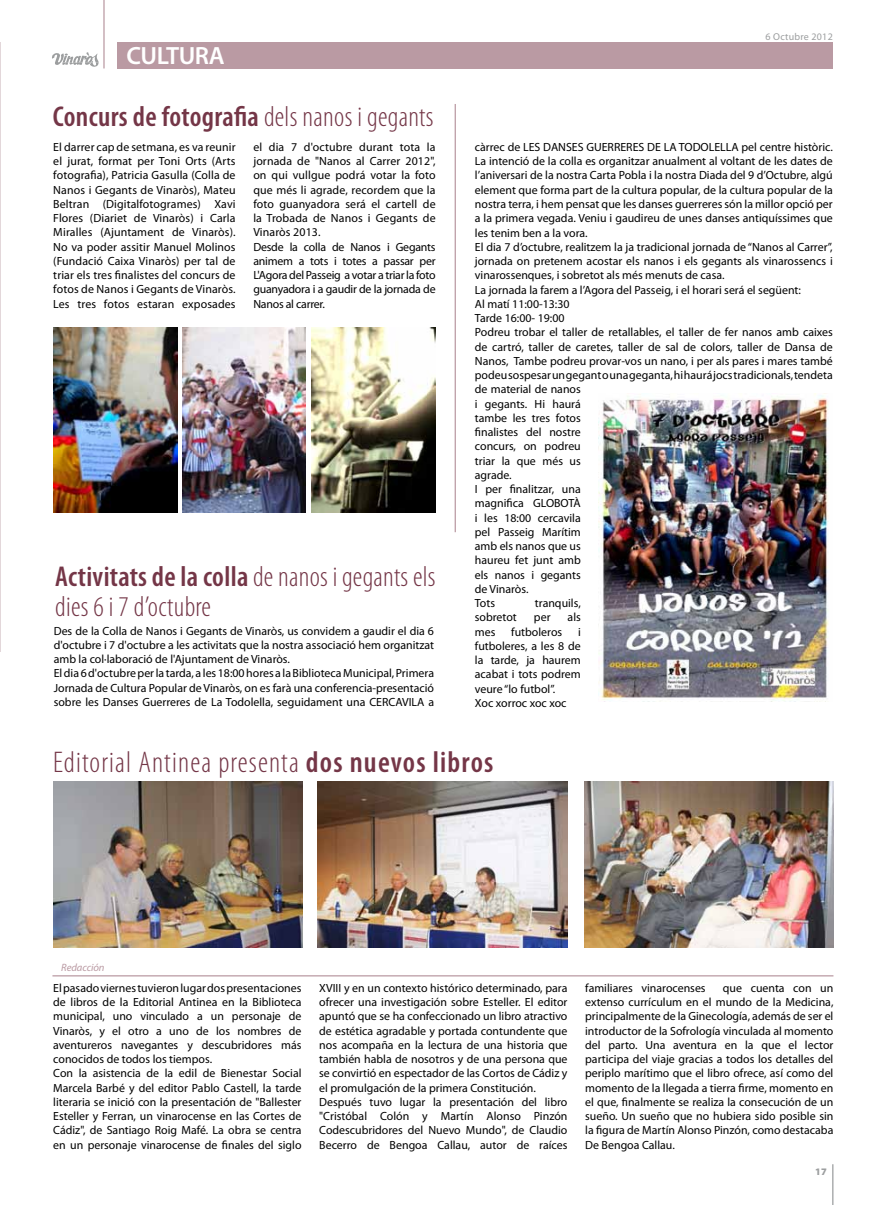
<style>
.page{position:relative;width:886px;height:1205px;background:#fff}
.page>*{position:absolute;margin:0;border:0;box-sizing:border-box;transform-origin:0 0}
.t1{font:300 condensed 30px "Myriad Pro";letter-spacing:.04em;color:#743647}
.t2{font:300 condensed 28.75px/30px "Myriad Pro";letter-spacing:.01em;color:#743647}
.t3{font:600 condensed 28.75px "Myriad Pro";letter-spacing:.01em;color:#743647}
.t4{font:600 25px "Myriad Pro";letter-spacing:-.02em;color:#fff}
.t5{font:11.88px/14.2px "Myriad Pro";color:#000}
.t6{font:italic 10.62px "Myriad Pro";letter-spacing:-.01em;color:#ba9aa3}
.t7{font:10px "Myriad Pro";letter-spacing:.025em;color:#9c9e9f}
.t8{font:900 10px "Myriad Pro";color:#9c9e9f}
.s1{font-weight:300}
.s2{font-weight:600}
</style>
<div class="page">
<hr style="left:832px;top:1164px;width:1px;height:41px;background:#9c9e9f">
<hr style="left:0;top:42px;width:1px;height:610px;background:#e3d7da">
<hr style="left:103px;top:0;width:2px;height:68px;background:#ba9aa3">
<svg style="left:52px;top:52px;width:47px;height:15px"></svg>
<div style="left:117px;top:42px;width:716px;height:26px;background:#ba9aa3"></div>
<img style="left:182px;top:327px;width:123px;height:185px">
<img style="left:53px;top:327px;width:124px;height:185px">
<img style="left:311px;top:327px;width:124px;height:185px">
<img style="left:598px;top:393px;width:231px;height:308px">
<hr style="left:52px;top:975px;width:781px;height:1px;background:#ba9aa3">
<img style="left:53px;top:781px;width:250px;height:166px">
<img style="left:585px;top:781px;width:249px;height:166px">
<img style="left:318px;top:781px;width:249px;height:166px">
<hr style="left:455px;top:104px;width:1px;height:428px;background:#ba9aa3">
<h3 class="t4" style="left:126px;top:40px;width:100px">CULTURA</h3>
<h2 class="t3" style="left:53px;top:98px;width:382px">Concurs de fotografia <span class="s1">dels nanos i gegants</span></h2>
<p class="t5" style="left:53px;top:139px;width:184px;text-align:justify">El darrer cap de setmana, es va reunir el jurat, format per Toni Orts (Arts fotografia), Patricia Gasulla (Colla de Nanos i Gegants de Vinaròs), Mateu Beltran (Digitalfotogrames) Xavi Flores (Diariet de Vinaròs) i Carla Miralles (Ajuntament de Vinaròs).<br>No va poder assitir Manuel Molinos (Fundació Caixa Vinaròs) per tal de triar els tres finalistes del concurs de fotos de Nanos i Gegants de Vinaròs.<br>Les tres fotos estaran exposades</p>
<p class="t5" style="left:253px;top:139px;width:184px">el dia 7 d'octubre durant tota la jornada de "Nanos al Carrer 2012", on qui vullgue podrá votar la foto que més li agrade, recordem que la foto guanyadora será el cartell de la Trobada de Nanos i Gegants de<br>Vinaròs 2013.<br>Desde la colla de Nanos i Gegants animem a tots i totes a passar per<br>L'Agora del Passeig a votar a triar la foto guanyadora i a gaudir de la jornada de<br>Nanos al carrer.</p>
<h2 class="t2" style="left:55px;top:562px;width:382px"><span class="s2">Activitats de la colla</span> de nanos i gegants els dies 6 i 7 d’octubre</h2>
<p class="t5" style="left:54px;top:623px;width:382px">Des de la Colla de Nanos i Gegants de Vinaròs, us convidem a gaudir el dia 6 d'octubre i 7 d'octubre a les activitats que la nostra associació hem organitzat amb la col·laboració de l'Ajuntament de Vinaròs.<br>El dia 6 d'octubre per la tarda, a les 18:00 hores a la Biblioteca Municipal, Primera Jornada de Cultura Popular de Vinaròs, on es farà una conferencia-presentació sobre les Danses Guerreres de La Todolella, seguidament una CERCAVILA a</p>
<p class="t7" style="left:765px;top:31px;width:69px">6 Octubre 2012</p>
<p class="t5" style="left:475px;top:140px;width:359px">càrrec de LES DANSES GUERRERES DE LA TODOLELLA pel centre històric.<br>La intenció de la colla es organitzar anualment al voltant de les dates de l’aniversari de la nostra Carta Pobla i la nostra Diada del 9 d’Octubre, algú element que forma part de la cultura popular, de la cultura popular de la nostra terra, i hem pensat que les danses guerreres són la millor opció per a la primera vegada. Veniu i gaudireu de unes danses antiquíssimes que les tenim ben a la vora.<br>El dia 7 d’octubre, realitzem la ja tradicional jornada de “Nanos al Carrer”, jornada on pretenem acostar els nanos i els gegants als vinarossencs i vinarossenques, i sobretot als més menuts de casa.<br>La jornada la farem a l’Agora del Passeig, i el horari será el següent:<br>Al matí 11:00-13:30<br>Tarde 16:00- 19:00<br>Podreu trobar el taller de retallables, el taller de fer nanos amb caixes de cartró, taller de caretes, taller de sal de colors, taller de Dansa de Nanos, Tambe podreu provar-vos un nano, i per als pares i mares també podeu sospesar un gegant o una geganta, hi haurá jocs tradicionals, tendeta de material de nanos<br>i gegants. Hi haurá<br>tambe les tres fotos<br>finalistes del nostre<br>concurs, on podreu<br>triar la que més us<br>agrade.<br>I per finalitzar, una<br>magnifica GLOBOTÀ<br>i les 18:00 cercavila<br>pel Passeig Marítim<br>amb els nanos que us<br>haureu fet junt amb<br>els nanos i gegants<br>de Vinaròs.<br>Tots</p>
<p class="t5" style="left:535px;top:596px;width:47px">tranquils,</p>
<p class="t5" style="left:475px;top:610px;width:44px">sobretot</p>
<p class="t5" style="left:534px;top:610px;width:18px">per</p>
<p class="t5" style="left:568px;top:610px;width:15px">als</p>
<p class="t5" style="left:475px;top:624px;width:22px">mes</p>
<p class="t5" style="left:511px;top:624px;width:52px">futboleros</p>
<p class="t5" style="left:475px;top:624px;width:107px;text-indent:103px">i futboleres, a les 8 de la tarde, ja haurem acabat i tots podrem veure “lo futbol”.<br>Xoc xorroc xoc xoc</p>
<h1 class="t1" style="left:53px;top:744px;width:442px">Editorial Antinea presenta <span class="s2">dos nuevos libros</span></h1>
<p class="t6" style="left:61px;top:961px;width:45px">Redacción</p>
<p class="t5" style="left:53px;top:980px;width:250px">El pasado viernes tuvieron lugar dos presentaciones de libros de la Editorial Antinea en la Biblioteca municipal, uno vinculado a un personaje de Vinaròs, y el otro a uno de los nombres de aventureros navegantes y descubridores más conocidos de todos los tiempos.<br>Con la asistencia de la edil de Bienestar Social Marcela Barbé y del editor Pablo Castell, la tarde literaria se inició con la presentación de "Ballester Esteller y Ferran, un vinarocense en las Cortes de Cádiz", de Santiago Roig Mafé. La obra se centra en un personaje vinarocense de finales del siglo</p>
<p class="t5" style="left:319px;top:980px;width:250px">XVIII y en un contexto histórico determinado, para ofrecer una investigación sobre Esteller. El editor apuntó que se ha confeccionado un libro atractivo de estética agradable y portada contundente que nos acompaña en la lectura de una historia que también habla de nosotros y de una persona que se convirtió en espectador de las Cortos de Cádiz y el promulgación de la primera Constitución.<br>Después tuvo lugar la presentación del libro "Cristóbal Colón y Martín Alonso Pinzón Codescubridores del Nuevo Mundo", de Claudio Becerro de Bengoa Callau, autor de raíces</p>
<p class="t5" style="left:585px;top:980px;width:122px">familiares vinarocenses</p>
<p class="t5" style="left:585px;top:980px;width:250px;text-align:justify;text-indent:138px">que cuenta con un extenso currículum en el mundo de la Medicina, principalmente de la Ginecología, además de ser el introductor de la Sofrología vinculada al momento del parto. Una aventura en la que el lector participa del viaje gracias a todos los detalles del periplo marítimo que el libro ofrece, así como del momento de la llegada a tierra firme, momento en el que, finalmente se realiza la consecución de un sueño. Un sueño que no hubiera sido posible sin la figura de Martín Alonso Pinzón, como destacaba De Bengoa Callau.</p>
<p class="t8" style="left:815px;top:1165px;width:13px">17</p>
</div>
